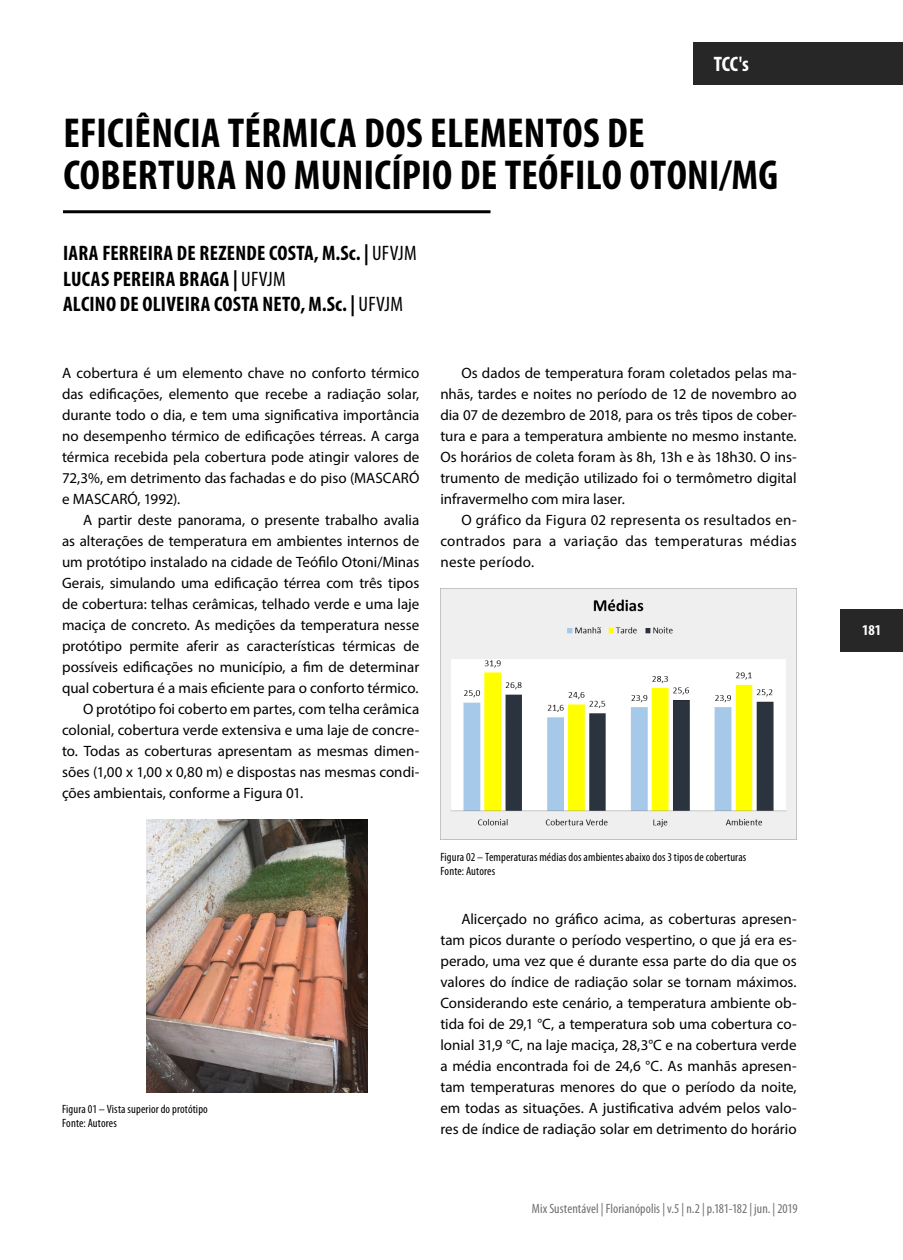
<style>
.page{position:relative;width:903px;height:1260px;background:#fff}
.page>*{position:absolute;margin:0;border:0;box-sizing:border-box;transform-origin:0 0}
.t1{font:700 condensed 42px/42px "Myriad Pro";letter-spacing:.005em;color:#000}
.t2{font:700 condensed 21px/25.2px "Myriad Pro";letter-spacing:.01em;color:#000}
.t3{font:700 condensed 21px "Myriad Pro";color:#fff}
.t4{font:15px/21px "Myriad Pro";color:#000;text-align:justify}
.t5{font:700 condensed 15px "Myriad Pro";color:#fff}
.t6{font:condensed 13.5px "Myriad Pro";letter-spacing:.005em;color:#706f6f}
.t7{font:condensed 12px/14.4px "Myriad Pro";letter-spacing:.01em;color:#000}
.s1{font-weight:400}
</style>
<div class="page">
<div style="left:840px;top:609px;width:63px;height:43px;background:#282727"></div>
<div style="left:693px;top:42px;width:210px;height:43px;background:#282727"></div>
<hr style="left:63px;top:210px;width:427px;height:3px;background:#000">
<img style="left:147px;top:820px;width:220px;height:272px">
<img style="left:440px;top:589px;width:357px;height:251px">
<h2 class="t3" style="left:714px;top:51px;width:37px">TCC's</h2>
<h1 class="t1" style="left:63px;top:111px;width:716px">EFICIÊNCIA TÉRMICA DOS ELEMENTOS DE<br>COBERTURA NO MUNICÍPIO DE TEÓFILO OTONI/MG</h1>
<h2 class="t2" style="left:63px;top:240px;width:355px">IARA FERREIRA DE REZENDE COSTA, M.Sc. | <span class="s1">UFVJM<br></span>LUCAS PEREIRA BRAGA | <span class="s1">UFVJM<br></span>ALCINO DE OLIVEIRA COSTA NETO, M.Sc. | <span class="s1">UFVJM</span></h2>
<p class="t4" style="left:62px;top:362px;width:359px">A cobertura é um elemento chave no conforto térmico das edificações, elemento que recebe a radiação solar, durante todo o dia, e tem uma significativa importância no desempenho térmico de edificações térreas. A carga térmica recebida pela cobertura pode atingir valores de 72,3%, em detrimento das fachadas e do piso (MASCARÓ e MASCARÓ, 1992).</p>
<p class="t4" style="left:83px;top:509px;width:338px">A partir deste panorama, o presente trabalho avalia</p>
<p class="t4" style="left:62px;top:530px;width:359px">as alterações de temperatura em ambientes internos de</p>
<p class="t4" style="left:62px;top:551px;width:359px">um protótipo instalado na cidade de Teófilo Otoni/Minas</p>
<p class="t4" style="left:62px;top:572px;width:359px">Gerais, simulando uma edificação térrea com três tipos</p>
<p class="t4" style="left:62px;top:593px;width:359px">de cobertura: telhas cerâmicas, telhado verde e uma laje</p>
<p class="t4" style="left:62px;top:614px;width:359px">maciça de concreto. As medições da temperatura nesse</p>
<p class="t4" style="left:62px;top:635px;width:359px">protótipo permite aferir as características térmicas de</p>
<p class="t4" style="left:62px;top:656px;width:359px">possíveis edificações no município, a fim de determinar</p>
<p class="t4" style="left:62px;top:677px;width:358px">qual cobertura é a mais eficiente para o conforto térmico.</p>
<p class="t4" style="left:83px;top:698px;width:338px">O protótipo foi coberto em partes, com telha cerâmica</p>
<p class="t4" style="left:62px;top:719px;width:359px">colonial, cobertura verde extensiva e uma laje de concre-</p>
<p class="t4" style="left:62px;top:740px;width:359px">to. Todas as coberturas apresentam as mesmas dimen-</p>
<p class="t4" style="left:62px;top:761px;width:359px">sões (1,00 x 1,00 x 0,80 m) e dispostas nas mesmas condi-</p>
<p class="t4" style="left:62px;top:782px;width:243px">ções ambientais, conforme a Figura 01.</p>
<p class="t7" style="left:62px;top:1102px;width:147px">Figura 01 – Vista superior do protótipo<br>Fonte: Autores</p>
<p class="t4" style="left:440px;top:362px;width:358px;text-indent:21px">Os dados de temperatura foram coletados pelas ma&shy;nhãs, tardes e noites no período de 12 de novembro ao dia 07 de dezembro de 2018, para os três tipos de cober&shy;tura e para a temperatura ambiente no mesmo instante.<br>Os horários de coleta foram às 8h, 13h e às 18h30. O ins&shy;trumento de medição utilizado foi o termômetro digital infravermelho com mira laser.</p>
<p class="t4" style="left:440px;top:509px;width:358px;text-indent:21px">O gráfico da Figura 02 representa os resultados en&shy;contrados para a variação das temperaturas médias neste período.</p>
<p class="t7" style="left:440px;top:850px;width:308px">Figura 02 – Temperaturas médias dos ambientes abaixo dos 3 tipos de coberturas<br>Fonte: Autores</p>
<p class="t4" style="left:440px;top:908px;width:358px;text-indent:21px">Alicerçado no gráfico acima, as coberturas apresen&shy;tam picos durante o período vespertino, o que já era es&shy;perado, uma vez que é durante essa parte do dia que os valores do índice de radiação solar se tornam máximos.<br>Considerando este cenário, a temperatura ambiente ob&shy;tida foi de 29,1 °C, a temperatura sob uma cobertura co&shy;lonial 31,9 °C, na laje maciça, 28,3°C e na cobertura verde a média encontrada foi de 24,6 °C. As manhãs apresen&shy;tam temperaturas menores do que o período da noite, em todas as situações. A justificativa advém pelos valo&shy;res de índice de radiação solar em detrimento do horário</p>
<p class="t6" style="left:532px;top:1200px;width:267px">Mix Sustentável | Florianópolis | v.5 | n.2 | p.181-182 | jun. | 2019</p>
<p class="t5" style="left:862px;top:621px;width:21px">181</p>
</div>
